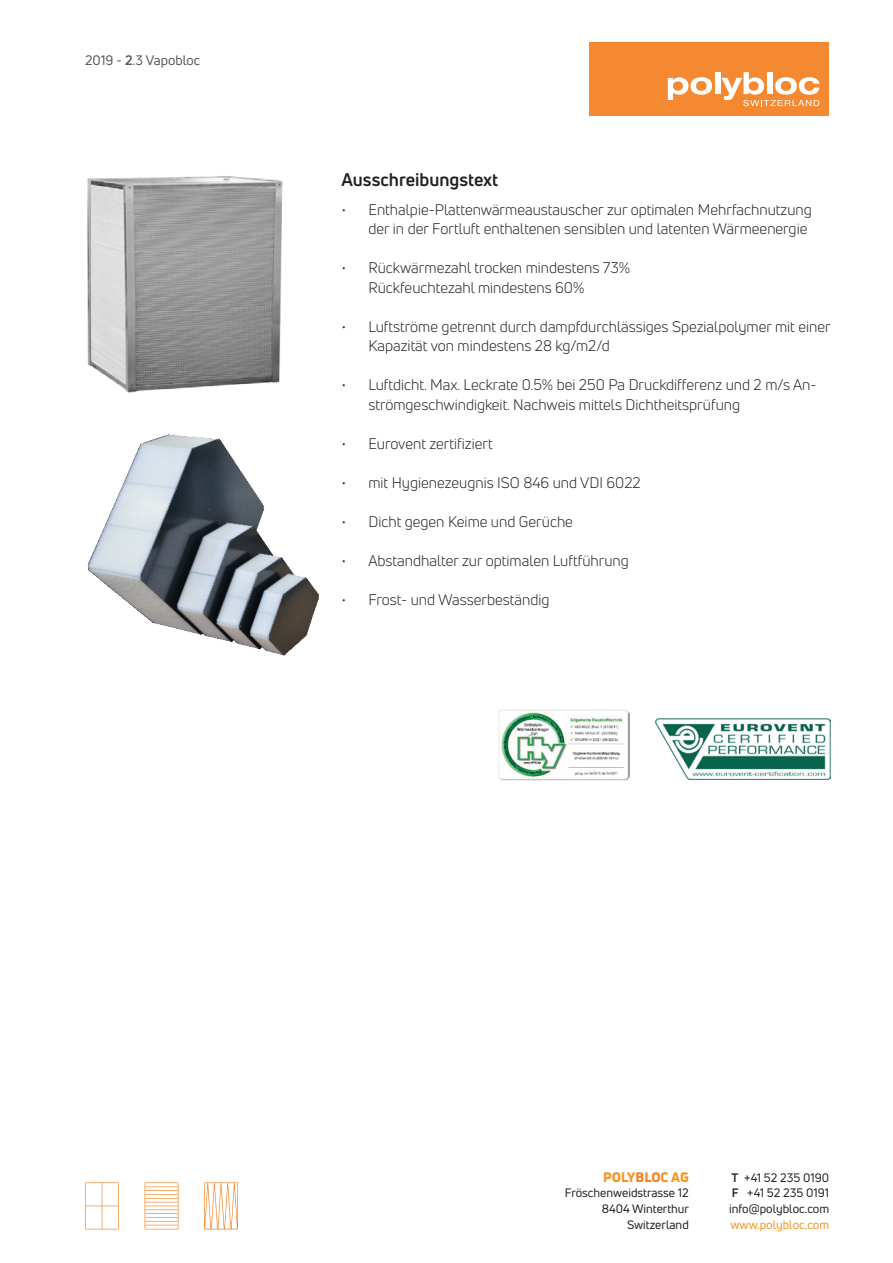
<style>
.page{position:relative;width:893px;height:1263px;background:#fff}
.page>*{position:absolute;margin:0;border:0;box-sizing:border-box;transform-origin:0 0}
.t1{font:700 18px "Uni Neue";color:#231f20}
.t2{font:15px/19.5px "Uni Neue";color:#231f20}
.t3{font:13.5px "Uni Neue";color:#57585a}
.t4{font:800 13.5px "Uni Neue";color:#f7931d}
.t5{font:12px/15.8px "Uni Neue";color:#231f20;text-align:right}
.t6{font:12px "Uni Neue";color:#f7931d}
.s1{font-weight:700}
.s2{color:#f58220}
</style>
<div class="page">
<img style="left:656px;top:719px;width:174px;height:60px">
<div style="left:590px;top:43px;width:239px;height:73px;background:#f58932"></div>
<svg style="left:668px;top:77px;width:44px;height:23px"></svg>
<div style="left:715px;top:72px;width:5px;height:22px;background:#fff"></div>
<svg style="left:722px;top:72px;width:97px;height:34px"></svg>
<svg style="left:85px;top:1182px;width:34px;height:47px"></svg>
<svg style="left:204px;top:1182px;width:34px;height:47px"></svg>
<svg style="left:145px;top:1182px;width:33px;height:47px"></svg>
<img style="left:87px;top:434px;width:232px;height:222px">
<img style="left:87px;top:176px;width:196px;height:217px">
<img style="left:498px;top:710px;width:132px;height:71px">
<p class="t3" style="left:85px;top:52px;width:117px">2019 - <span class="s1">2</span>.3 Vapobloc</p>
<p class="t1" style="left:341px;top:168px;width:158px">Ausschreibungstext</p>
<p class="t2" style="left:341px;top:199px;width:472px;text-align:right">• Enthalpie-Plattenwärmeaustauscher zur optimalen Mehrfachnutzung der in der Fortluft enthaltenen sensiblen und latenten Wärmeenergie</p>
<p class="t2" style="left:368px;top:258px;width:263px;text-indent:-27px">• Rückwärmezahl trocken mindestens 73%<br>Rückfeuchtezahl mindestens 60%</p>
<p class="t2" style="left:368px;top:316px;width:464px;text-indent:-27px">• Luftströme getrennt durch dampfdurchlässiges Spezialpolymer mit einer<br>Kapazität von mindestens 28 kg/m2/d</p>
<p class="t2" style="left:368px;top:375px;width:450px;text-indent:-27px">• Luftdicht. Max. Leckrate 0.5% bei 250 Pa Druckdifferenz und 2 m/s An&shy;strömgeschwindigkeit. Nachweis mittels Dichtheitsprüfung</p>
<p class="t2" style="left:341px;top:433px;width:153px">• Eurovent zertifiziert</p>
<p class="t2" style="left:341px;top:472px;width:301px">• mit Hygienezeugnis ISO 846 und VDI 6022</p>
<p class="t2" style="left:341px;top:511px;width:233px">• Dicht gegen Keime und Gerüche</p>
<p class="t2" style="left:341px;top:550px;width:289px">• Abstandhalter zur optimalen Luftführung</p>
<p class="t2" style="left:341px;top:589px;width:210px">• Frost- und Wasserbeständig</p>
<p class="t4" style="left:603px;top:1168px;width:87px">POLY<span class="s2">BLO</span>C AG</p>
<p class="t5" style="left:565px;top:1185px;width:126px">Fröschenweidstrasse 12<br>8404 Winterthur<br>Switzerland</p>
<p class="t5" style="left:729px;top:1169px;width:102px;text-align:justify"><span class="s1">T</span> +41 52 235 0190<br><span class="s1">F</span> +41 52 235 0191 info@polybloc.com</p>
<p class="t6" style="left:730px;top:1217px;width:100px">www.polybloc.com</p>
</div>
